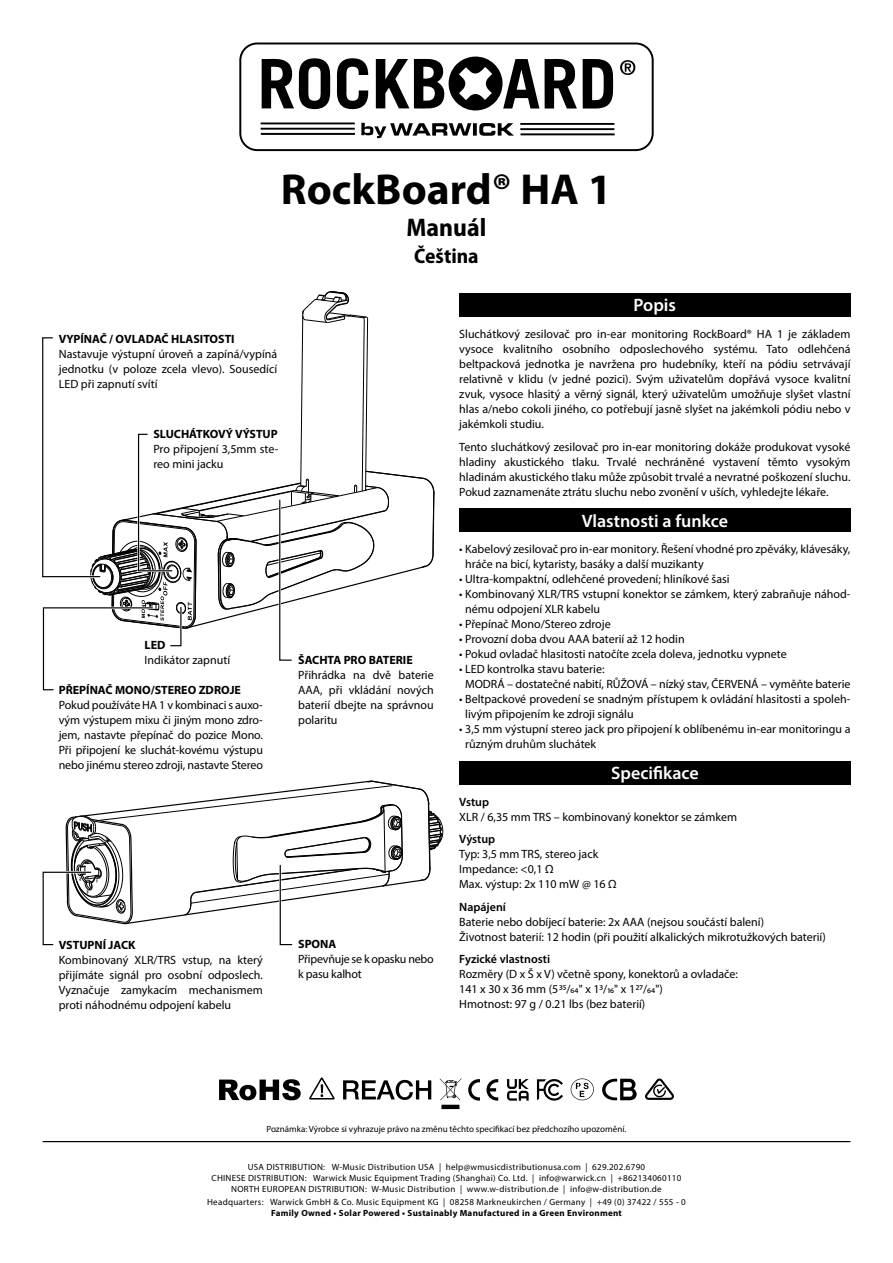
<style>
.page{position:relative;width:893px;height:1263px;background:#fff}
.page>*{position:absolute;margin:0;border:0;box-sizing:border-box;transform-origin:0 0}
.t1{font:700 43.5px "Myriad Pro";color:#000}
.t2{font:700 semi-condensed 25.5px "Myriad Pro";color:#000}
.t3{font:700 semi-condensed 21px "Myriad Pro";color:#000}
.t4{font:600 18px "Myriad Pro";color:#fff}
.t5{font:12px/15px "Myriad Pro";color:#000}
.t6{font:700 12px "Myriad Pro";color:#000}
.t7{font:600 12px "Myriad Pro";color:#000}
.t8{font:12px/15px "Myriad Pro";letter-spacing:-.02em;color:#000}
.t9{font:9px/10.8px "Myriad Pro";letter-spacing:.03em;color:#000;text-align:center}
.t10{font:9px "Myriad Pro";color:#000}
.t11{font:700 9px "Myriad Pro";letter-spacing:.03em;color:#000}
</style>
<div class="page">
<svg style="left:42px;top:291px;width:393px;height:400px"></svg>
<div style="left:459px;top:761px;width:391px;height:23px;background:#000"></div>
<div style="left:459px;top:509px;width:391px;height:23px;background:#000"></div>
<div style="left:459px;top:293px;width:391px;height:24px;background:#000"></div>
<hr style="left:43px;top:1141px;width:807px;height:1px;background:#000">
<svg style="left:239px;top:43px;width:415px;height:108px"></svg>
<svg style="left:219px;top:1079px;width:82px;height:21px"></svg>
<svg style="left:645px;top:1078px;width:29px;height:22px"></svg>
<svg style="left:440px;top:1078px;width:21px;height:31px"></svg>
<svg style="left:343px;top:1080px;width:88px;height:20px"></svg>
<svg style="left:537px;top:1079px;width:26px;height:22px"></svg>
<svg style="left:571px;top:1078px;width:23px;height:22px"></svg>
<svg style="left:309px;top:1077px;width:26px;height:22px"></svg>
<svg style="left:507px;top:1079px;width:22px;height:22px"></svg>
<svg style="left:602px;top:1079px;width:35px;height:21px"></svg>
<svg style="left:468px;top:1079px;width:30px;height:22px"></svg>
<svg style="left:42px;top:780px;width:401px;height:166px"></svg>
<h1 class="t1" style="left:281px;top:161px;width:333px">RockBoard® HA 1</h1>
<h2 class="t2" style="left:407px;top:211px;width:81px">Manuál</h2>
<h3 class="t3" style="left:414px;top:242px;width:66px">Čeština</h3>
<h3 class="t4" style="left:634px;top:294px;width:44px">Popis</h3>
<p class="t6" style="left:59px;top:331px;width:177px">VYPÍNAČ / OVLADAČ HLASITOSTI</p>
<p class="t5" style="left:59px;top:346px;width:220px;text-align:justify">Nastavuje výstupní úroveň a zapíná/vypíná jednotku (v poloze zcela vlevo). Sousedící LED při zapnutí svítí</p>
<p class="t6" style="left:153px;top:426px;width:126px">SLUCHÁTKOVÝ VÝSTUP</p>
<p class="t5" style="left:153px;top:441px;width:127px">Pro připojení 3,5mm ste&shy;reo mini jacku</p>
<p class="t6" style="left:145px;top:637px;width:22px">LED</p>
<p class="t5" style="left:145px;top:652px;width:87px">Indikátor zapnutí</p>
<p class="t6" style="left:59px;top:682px;width:184px">PŘEPÍNAČ MONO/STEREO ZDROJE</p>
<p class="t5" style="left:59px;top:697px;width:206px;text-align:justify">Pokud používáte HA 1 v kombinaci s auxo&shy;vým výstupem mixu či jiným mono zdro&shy;jem, nastavte přepínač do pozice Mono.<br>Při připojení ke sluchát-kovému výstupu nebo jinému stereo zdroji, nastavte Stereo</p>
<p class="t6" style="left:298px;top:652px;width:116px">ŠACHTA PRO BATERIE</p>
<p class="t5" style="left:298px;top:667px;width:137px;text-align:justify">Přihrádka na dvě baterie AAA, při vkládání nových baterií dbejte na správnou polaritu</p>
<p class="t6" style="left:59px;top:937px;width:78px">VSTUPNÍ JACK</p>
<p class="t5" style="left:59px;top:952px;width:206px;text-align:justify">Kombinovaný XLR/TRS vstup, na který přijímáte signál pro osobní odposlech.<br>Vyznačuje zamykacím mechanismem proti náhodnému odpojení kabelu</p>
<p class="t6" style="left:298px;top:936px;width:40px">SPONA</p>
<p class="t8" style="left:298px;top:951px;width:137px">Připevňuje se k opasku nebo k pasu kalhot</p>
<p class="t5" style="left:459px;top:326px;width:393px;text-align:justify">Sluchátkový zesilovač pro in-ear monitoring RockBoard® HA 1 je základem vysoce kvalitního osobního odposlechového systému. Tato odlehčená beltpacková jednotka je navržena pro hudebníky, kteří na pódiu setrvávají relativně v klidu (v jedné pozici). Svým uživatelům dopřává vysoce kvalitní zvuk, vysoce hlasitý a věrný signál, který uživatelům umožňuje slyšet vlastní hlas a/nebo cokoli jiného, co potřebují jasně slyšet na jakémkoli pódiu nebo v jakémkoli studiu.</p>
<p class="t5" style="left:459px;top:440px;width:393px;text-align:justify">Tento sluchátkový zesilovač pro in-ear monitoring dokáže produkovat vysoké hladiny akustického tlaku. Trvalé nechráněné vystavení těmto vysokým hladinám akustického tlaku může způsobit trvalé a nevratné poškození sluchu.<br>Pokud zaznamenáte ztrátu sluchu nebo zvonění v uších, vyhledejte lékaře.</p>
<h3 class="t4" style="left:582px;top:509px;width:148px">Vlastnosti a funkce</h3>
<p class="t5" style="left:465px;top:542px;width:387px;text-indent:-6px">• Kabelový zesilovač pro in-ear monitory. Řešení vhodné pro zpěváky, klávesáky, hráče na bicí, kytaristy, basáky a další muzikanty</p>
<p class="t5" style="left:459px;top:572px;width:272px">• Ultra-kompaktní, odlehčené provedení; hliníkové šasi</p>
<p class="t5" style="left:465px;top:587px;width:387px;text-indent:-6px">• Kombinovaný XLR/TRS vstupní konektor se zámkem, který zabraňuje náhod&shy;nému odpojení XLR kabelu</p>
<p class="t5" style="left:459px;top:617px;width:153px">• Přepínač Mono/Stereo zdroje</p>
<p class="t5" style="left:459px;top:632px;width:227px">• Provozní doba dvou AAA baterií až 12 hodin</p>
<p class="t5" style="left:459px;top:647px;width:329px">• Pokud ovladač hlasitosti natočíte zcela doleva, jednotku vypnete</p>
<p class="t5" style="left:465px;top:662px;width:387px;text-indent:-6px">• LED kontrolka stavu baterie:<br>MODRÁ – dostatečné nabití, RŮŽOVÁ – nízký stav, ČERVENÁ – vyměňte baterie</p>
<p class="t5" style="left:465px;top:692px;width:387px;text-indent:-6px">• Beltpackové provedení se snadným přístupem k ovládání hlasitosti a spoleh&shy;livým připojením ke zdroji signálu</p>
<p class="t5" style="left:465px;top:722px;width:387px;text-indent:-6px">• 3,5 mm výstupní stereo jack pro připojení k oblíbenému in-ear monitoringu a různým druhům sluchátek</p>
<h3 class="t4" style="left:611px;top:761px;width:89px">Specifikace</h3>
<p class="t7" style="left:459px;top:794px;width:31px">Vstup</p>
<p class="t5" style="left:459px;top:809px;width:279px">XLR / 6,35 mm TRS – kombinovaný konektor se zámkem</p>
<p class="t7" style="left:459px;top:831px;width:38px">Výstup</p>
<p class="t5" style="left:459px;top:846px;width:159px">Typ: 3,5 mm TRS, stereo jack<br>Impedance: &lt;0,1 Ω<br>Max. výstup: 2x 110 mW @ 16 Ω</p>
<p class="t7" style="left:459px;top:899px;width:48px">Napájení</p>
<p class="t5" style="left:459px;top:914px;width:368px">Baterie nebo dobíjecí baterie: 2x AAA (nejsou součástí balení)<br>Životnost baterií: 12 hodin (při použití alkalických mikrotužkových baterií)</p>
<p class="t7" style="left:459px;top:951px;width:92px">Fyzické vlastnosti</p>
<p class="t5" style="left:459px;top:966px;width:280px">Rozměry (D x Š x V) včetně spony, konektorů a ovladače:<br>141 x 30 x 36 mm (535/64" x 13/16" x 1 27/64")<br>Hmotnost: 97 g / 0.21 lbs (bez baterií)</p>
<p class="t10" style="left:267px;top:1123px;width:361px">Poznámka: Výrobce si vyhrazuje právo na změnu těchto specifikací bez předchozího upozornění.</p>
<p class="t9" style="left:211px;top:1162px;width:471px">USA DISTRIBUTION: W-Music Distribution USA | help@wmusicdistributionusa.com | 629.202.6790<br>CHINESE DISTRIBUTION: Warwick Music Equipment Trading (Shanghai) Co. Ltd. | info@warwick.cn | +862134060110<br>NORTH EUROPEAN DISTRIBUTION: W-Music Distribution | www.w-distribution.de | info@w-distribution.de</p>
<p class="t9" style="left:207px;top:1197px;width:480px">Headquarters: Warwick GmbH &amp; Co. Music Equipment KG | 08258 Markneukirchen / Germany | +49 (0) 37422 / 555 - 0</p>
<p class="t11" style="left:271px;top:1207px;width:352px">Family Owned • Solar Powered • Sustainably Manufactured in a Green Environment</p>
</div>
